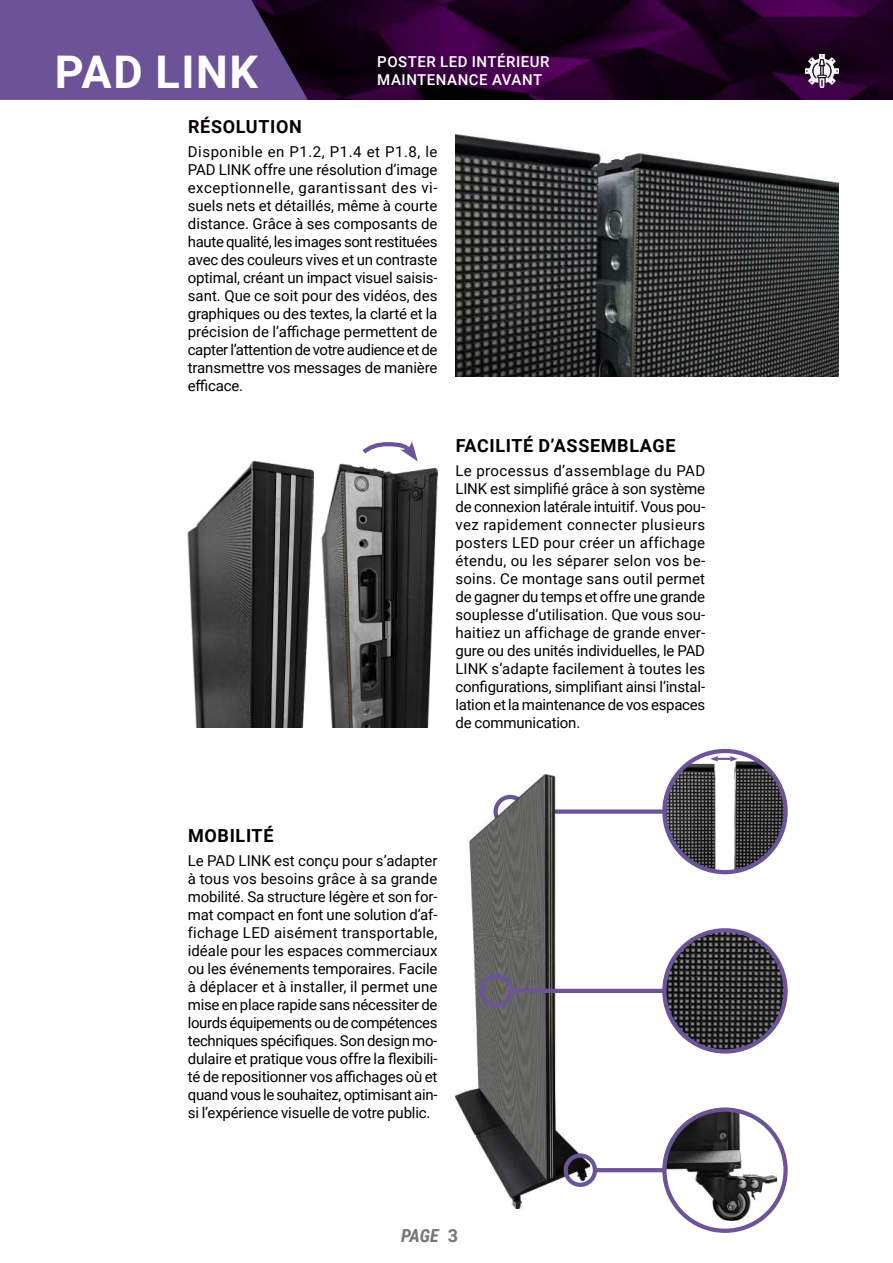
<style>
.page{position:relative;width:893px;height:1263px;background:#fff}
.page>*{position:absolute;margin:0;border:0;box-sizing:border-box;transform-origin:0 0}
.t1{font:700 45px "Roboto";letter-spacing:.035em;color:#fff}
.t2{font:700 18px "Roboto";letter-spacing:.035em;color:#000}
.t3{font:700 18px "Roboto";letter-spacing:.035em;color:#0a0000}
.t4{font:italic 700 18px "Roboto Condensed";color:#767778}
.t5{font:15px/18px "Roboto";letter-spacing:-.015em;color:#000;text-align:justify}
.t6{font:500 15px/18px "Roboto";letter-spacing:.035em;color:#fff}
.s1{font-family:"Roboto";font-style:normal;color:#787677}
</style>
<div class="page">
<img style="left:455px;top:135px;width:384px;height:241px">
<img style="left:308px;top:0;width:585px;height:100px">
<svg style="left:0;top:0;width:308px;height:100px;background:#644c8c"></svg>
<img style="left:805px;top:54px;width:34px;height:34px">
<img style="left:188px;top:461px;width:126px;height:267px">
<img style="left:322px;top:461px;width:115px;height:267px">
<svg style="left:362px;top:441px;width:56px;height:20px"></svg>
<img style="left:664px;top:761px;width:122px;height:111px">
<div style="left:662px;top:749px;width:126px;height:125px;border:4px solid #6c5499;border-radius:50%"></div>
<svg style="left:710px;top:756px;width:28px;height:5px"></svg>
<div style="left:524px;top:809px;width:142px;height:5px;background:#6c5499"></div>
<img style="left:455px;top:775px;width:134px;height:433px">
<img style="left:664px;top:930px;width:122px;height:121px;border-radius:61px">
<div style="left:662px;top:928px;width:126px;height:125px;border:4px solid #6c5499;border-radius:50%"></div>
<div style="left:480px;top:974px;width:33px;height:34px;border:4px solid #6c5499;border-radius:50%"></div>
<hr style="left:511px;top:989px;width:155px;height:4px;background:#6c5499">
<img style="left:666px;top:1112px;width:111px;height:109px">
<div style="left:662px;top:1107px;width:126px;height:126px;border:4px solid #6c5499;border-radius:50%"></div>
<div style="left:564px;top:1153px;width:33px;height:34px;border:4px solid #6c5499;border-radius:50%"></div>
<hr style="left:596px;top:1168px;width:68px;height:4px;background:#6c5499">
<h1 class="t1" style="left:55px;top:40px;width:205px">PAD LINK</h1>
<p class="t6" style="left:377px;top:52px;width:174px">POSTER LED INTÉRIEUR<br>MAINTENANCE AVANT</p>
<p class="t3" style="left:188px;top:114px;width:115px">RÉSOLUTION</p>
<p class="t5" style="left:188px;top:142px;width:251px">Disponible en P1.2, P1.4 et P1.8, le PAD LINK offre une résolution d’image exceptionnelle, garantissant des vi&shy;suels nets et détaillés, même à courte distance. Grâce à ses composants de haute qualité, les images sont restituées avec des couleurs vives et un contraste optimal, créant un impact visuel saisis&shy;sant. Que ce soit pour des vidéos, des graphiques ou des textes, la clarté et la précision de l’affichage permettent de capter l’attention de votre audience et de transmettre vos messages de manière efficace.</p>
<p class="t2" style="left:456px;top:433px;width:221px">FACILITÉ D’ASSEMBLAGE</p>
<p class="t5" style="left:455px;top:461px;width:251px">Le processus d’assemblage du PAD LINK est simplifié grâce à son système de connexion latérale intuitif. Vous pou&shy;vez rapidement connecter plusieurs posters LED pour créer un affichage étendu, ou les séparer selon vos be&shy;soins. Ce montage sans outil permet de gagner du temps et offre une grande souplesse d’utilisation. Que vous sou&shy;haitiez un affichage de grande enver&shy;gure ou des unités individuelles, le PAD LINK s’adapte facilement à toutes les configurations, simplifiant ainsi l’instal&shy;lation et la maintenance de vos espaces de communication.</p>
<p class="t2" style="left:188px;top:822px;width:87px">MOBILITÉ</p>
<p class="t5" style="left:188px;top:851px;width:251px">Le PAD LINK est conçu pour s’adapter à tous vos besoins grâce à sa grande mobilité. Sa structure légère et son for&shy;mat compact en font une solution d’af&shy;fichage LED aisément transportable, idéale pour les espaces commerciaux ou les événements temporaires. Facile à déplacer et à installer, il permet une mise en place rapide sans nécessiter de lourds équipements ou de compétences techniques spécifiques. Son design mo&shy;dulaire et pratique vous offre la flexibili&shy;té de repositionner vos affichages où et quand vous le souhaitez, optimisant ain&shy;si l’expérience visuelle de votre public.</p>
<p class="t4" style="left:401px;top:1223px;width:59px">PAGE <span class="s1">3</span></p>
</div>
